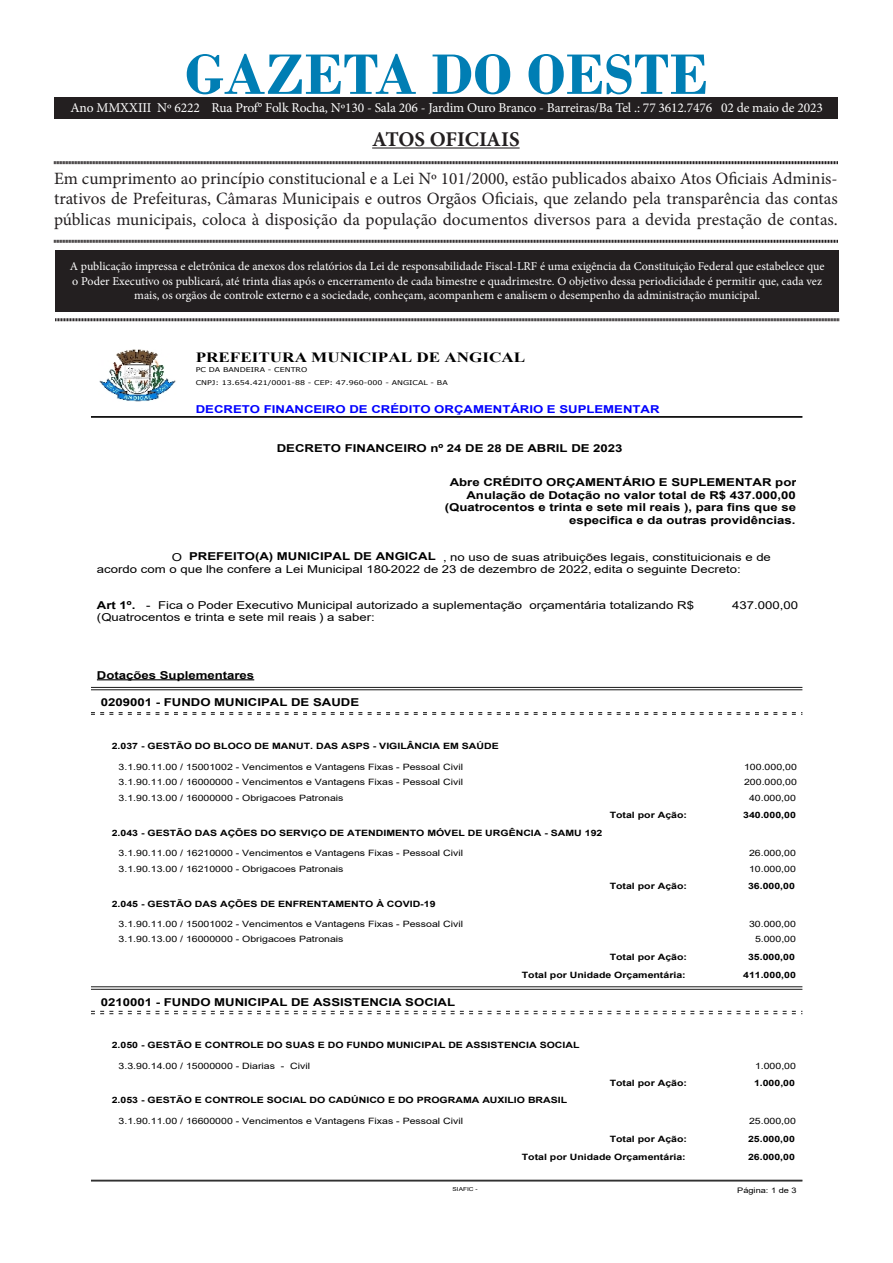
<style>
.page{position:relative;width:893px;height:1263px;background:#fff}
.page>*{position:absolute;margin:0;border:0;box-sizing:border-box;transform-origin:0 0}
.t1{font:700 60px "Bodoni";color:#007eb4}
.t2{font:700 21px "Minion Pro";letter-spacing:-.005em;color:#231f20}
.t3{font:17.25px/20.7px "Minion Pro";color:#231f20;text-align:justify}
.t4{font:700 14.1px "Times New Roman";color:#000;scale:1.21 1}
.t5{font:13.5px "Minion Pro";letter-spacing:-.01em;color:#fff}
.t6{font:12px/14.4px "Minion Pro";color:#fff;text-align:center}
.t7{font:10.95px/12.1px "Arial";color:#000;scale:1.21 1}
.t8{font:700 10.95px/12.5px "Arial";color:#000;text-align:right;scale:1.21 1}
.t9{font:700 10.95px "Arial";color:#00f;scale:1.21 1}
.t10{font:8.7px "Arial";color:#000;scale:1.21 1}
.t11{font:700 8.7px "Arial";color:#000;scale:1.21 1}
.t12{font:7.65px "Arial";color:#000;scale:1.21 1}
.t13{font:6.6px/13px "Verdana";color:#000;scale:1.21 1}
.t14{font:5.4px "Arial";color:#000;scale:1.21 1}
.s1{font-weight:700}
</style>
<div class="page">
<div style="left:55px;top:250px;width:784px;height:61px;background:#231f20"></div>
<hr style="left:372px;top:147px;width:148px;height:2px;background:#231f20">
<svg style="left:54px;top:161px;width:784px;height:4px;background:#908e8e"></svg>
<svg style="left:54px;top:239px;width:784px;height:4px;background:#908e8e"></svg>
<svg style="left:55px;top:318px;width:784px;height:4px;background:#908e8e"></svg>
<div style="left:54px;top:98px;width:784px;height:20px;background:#231f20"></div>
<img style="left:99px;top:350px;width:77px;height:52px">
<hr style="left:91px;top:416px;width:711px;height:1px;background:#000">
<hr style="left:91px;top:417px;width:711px;height:1px;background:#000">
<hr style="left:97px;top:679px;width:157px;height:1px;background:#000">
<hr style="left:91px;top:687px;width:711px;height:1px;background:#000">
<hr style="left:91px;top:689px;width:711px;height:1px;background:#000">
<svg style="left:91px;top:712px;width:711px;height:3px"></svg>
<hr style="left:91px;top:986px;width:711px;height:1px;background:#000">
<hr style="left:91px;top:989px;width:711px;height:1px;background:#000">
<svg style="left:91px;top:1011px;width:711px;height:3px"></svg>
<hr style="left:91px;top:1180px;width:711px;height:1px;background:#000">
<p class="t1" style="left:185px;top:39px;width:525px">GAZETA DO OESTE</p>
<p class="t2" style="left:372px;top:124px;width:149px">ATOS OFICIAIS</p>
<p class="t3" style="left:54px;top:168px;width:785px">Em cumprimento ao princípio constitucional e a Lei Nº 101/2000, estão publicados abaixo Atos Oficiais Adminis&shy;trativos de Prefeituras, Câmaras Municipais e outros Orgãos Oficiais, que zelando pela transparência das contas públicas municipais, coloca à disposição da população documentos diversos para a devida prestação de contas.</p>
<p class="t6" style="left:70px;top:259px;width:756px">A publicação impressa e eletrônica de anexos dos relatórios da Lei de responsabilidade Fiscal-LRF é uma exigência da Constituição Federal que estabelece que o Poder Executivo os publicará, até trinta dias após o encerramento de cada bimestre e quadrimestre. O objetivo dessa periodicidade é permitir que, cada vez mais, os orgãos de controle externo e a sociedade, conheçam, acompanhem e analisem o desempenho da administração municipal.</p>
<p class="t5" style="left:70px;top:98px;width:754px">Ano MMXXIII Nº 6222 Rua Prof° Folk Rocha, Nº130 - Sala 206 - Jardim Ouro Branco - Barreiras/Ba Tel .: 77 3612.7476 02 de maio de 2023</p>
<p class="t4" style="left:196px;top:347px;width:274px">PREFEITURA MUNICIPAL DE ANGICAL</p>
<p class="t13" style="left:196px;top:363px;width:210px">PC DA BANDEIRA - CENTRO<br>CNPJ: 13.654.421/0001-88 - CEP: 47.960-000 - ANGICAL - BA</p>
<p class="t9" style="left:196px;top:402px;width:385px">DECRETO FINANCEIRO DE CRÉDITO ORÇAMENTÁRIO E SUPLEMENTAR</p>
<p class="t8" style="left:277px;top:442px;width:287px">DECRETO FINANCEIRO nº 24 DE 28 DE ABRIL DE 2023</p>
<p class="t8" style="left:445px;top:476px;width:292px">Abre CRÉDITO ORÇAMENTÁRIO E SUPLEMENTAR por Anulação de Dotação no valor total de R$ 437.000,00 (Quatrocentos e trinta e sete mil reais ), para fins que se especifica e da outras providências.</p>
<p class="t7" style="left:97px;top:551px;width:558px;text-indent:75px">O <span class="s1">PREFEITO(A) MUNICIPAL DE ANGICAL</span> , no uso de suas atribuições legais, constituicionais e de acordo com o que lhe confere a Lei Municipal 180-2022 de 23 de dezembro de 2022, edita o seguinte Decreto:</p>
<p class="t7" style="left:97px;top:599px;width:495px"><span class="s1">Art 1º.</span> - Fica o Poder Executivo Municipal autorizado a suplementação orçamentária totalizando R$</p>
<p class="t7" style="left:732px;top:599px;width:56px">437.000,00</p>
<p class="t7" style="left:97px;top:611px;width:231px">(Quatrocentos e trinta e sete mil reais ) a saber:</p>
<p class="t8" style="left:97px;top:669px;width:132px">Dotações Suplementares</p>
<p class="t8" style="left:101px;top:696px;width:215px">0209001 - FUNDO MUNICIPAL DE SAUDE</p>
<p class="t11" style="left:112px;top:740px;width:321px">2.037 - GESTÃO DO BLOCO DE MANUT. DAS ASPS - VIGILÂNCIA EM SAÚDE</p>
<p class="t10" style="left:119px;top:760px;width:286px">3.1.90.11.00 / 15001002 - Vencimentos e Vantagens Fixas - Pessoal Civil</p>
<p class="t10" style="left:744px;top:760px;width:45px">100.000,00</p>
<p class="t10" style="left:119px;top:776px;width:286px">3.1.90.11.00 / 16000000 - Vencimentos e Vantagens Fixas - Pessoal Civil</p>
<p class="t10" style="left:744px;top:776px;width:45px">200.000,00</p>
<p class="t10" style="left:119px;top:791px;width:187px">3.1.90.13.00 / 16000000 - Obrigacoes Patronais</p>
<p class="t10" style="left:749px;top:791px;width:40px">40.000,00</p>
<p class="t11" style="left:610px;top:808px;width:65px">Total por Ação:</p>
<p class="t11" style="left:743px;top:808px;width:45px">340.000,00</p>
<p class="t11" style="left:112px;top:826px;width:407px">2.043 - GESTÃO DAS AÇÕES DO SERVIÇO DE ATENDIMENTO MÓVEL DE URGÊNCIA - SAMU 192</p>
<p class="t10" style="left:119px;top:847px;width:286px">3.1.90.11.00 / 16210000 - Vencimentos e Vantagens Fixas - Pessoal Civil</p>
<p class="t10" style="left:749px;top:847px;width:40px">26.000,00</p>
<p class="t10" style="left:119px;top:862px;width:187px">3.1.90.13.00 / 16210000 - Obrigacoes Patronais</p>
<p class="t10" style="left:749px;top:862px;width:40px">10.000,00</p>
<p class="t11" style="left:610px;top:879px;width:65px">Total por Ação:</p>
<p class="t11" style="left:748px;top:879px;width:40px">36.000,00</p>
<p class="t11" style="left:112px;top:897px;width:269px">2.045 - GESTÃO DAS AÇÕES DE ENFRENTAMENTO À COVID-19</p>
<p class="t10" style="left:119px;top:918px;width:286px">3.1.90.11.00 / 15001002 - Vencimentos e Vantagens Fixas - Pessoal Civil</p>
<p class="t10" style="left:749px;top:918px;width:40px">30.000,00</p>
<p class="t10" style="left:119px;top:933px;width:187px">3.1.90.13.00 / 16000000 - Obrigacoes Patronais</p>
<p class="t10" style="left:755px;top:933px;width:35px">5.000,00</p>
<p class="t11" style="left:610px;top:950px;width:65px">Total por Ação:</p>
<p class="t11" style="left:748px;top:950px;width:40px">35.000,00</p>
<p class="t11" style="left:522px;top:968px;width:137px">Total por Unidade Orçamentária:</p>
<p class="t11" style="left:743px;top:968px;width:45px">411.000,00</p>
<p class="t8" style="left:101px;top:996px;width:294px">0210001 - FUNDO MUNICIPAL DE ASSISTENCIA SOCIAL</p>
<p class="t11" style="left:112px;top:1038px;width:388px">2.050 - GESTÃO E CONTROLE DO SUAS E DO FUNDO MUNICIPAL DE ASSISTENCIA SOCIAL</p>
<p class="t10" style="left:119px;top:1060px;width:160px">3.3.90.14.00 / 15000000 - Diarias - Civil</p>
<p class="t10" style="left:755px;top:1060px;width:35px">1.000,00</p>
<p class="t11" style="left:610px;top:1077px;width:65px">Total por Ação:</p>
<p class="t11" style="left:754px;top:1077px;width:35px">1.000,00</p>
<p class="t11" style="left:112px;top:1094px;width:378px">2.053 - GESTÃO E CONTROLE SOCIAL DO CADÚNICO E DO PROGRAMA AUXILIO BRASIL</p>
<p class="t10" style="left:119px;top:1115px;width:286px">3.1.90.11.00 / 16600000 - Vencimentos e Vantagens Fixas - Pessoal Civil</p>
<p class="t10" style="left:749px;top:1115px;width:40px">25.000,00</p>
<p class="t11" style="left:610px;top:1132px;width:65px">Total por Ação:</p>
<p class="t11" style="left:748px;top:1132px;width:40px">25.000,00</p>
<p class="t11" style="left:522px;top:1150px;width:137px">Total por Unidade Orçamentária:</p>
<p class="t11" style="left:748px;top:1150px;width:40px">26.000,00</p>
<p class="t14" style="left:452px;top:1185px;width:22px">SIAFIC -</p>
<p class="t12" style="left:737px;top:1185px;width:51px">Página: 1 de 3</p>
</div>
